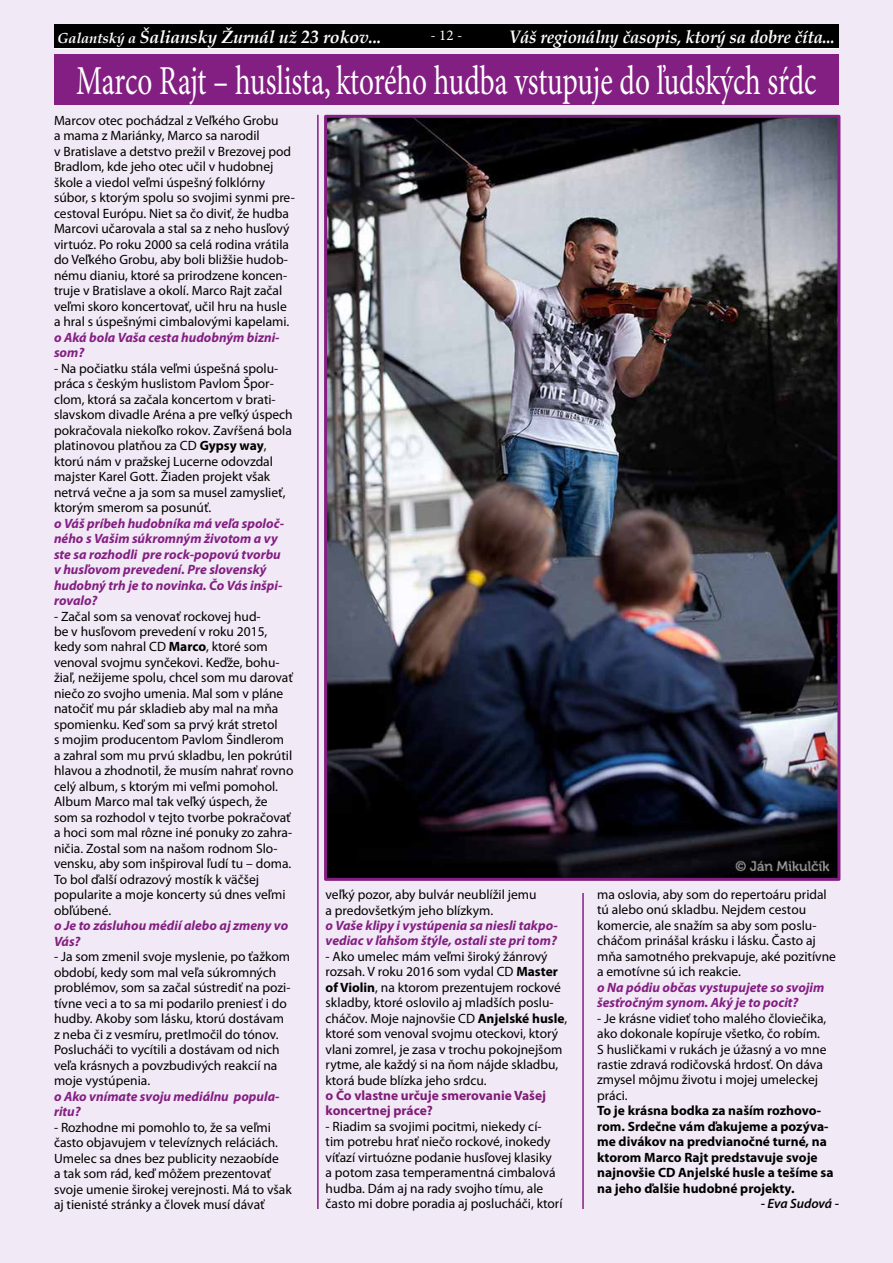
<style>
.page{position:relative;width:893px;height:1263px;background:#f1e9f5}
.page>*{position:absolute;margin:0;border:0;box-sizing:border-box;transform-origin:0 0}
.t1{font:41.1px "Minion Pro";letter-spacing:-.005em;color:#fff;scale:.71 1}
.t2{font:italic 700 18px "Book Antiqua";letter-spacing:-.01em;color:#fff;scale:.93 1}
.t3{font:italic 700 17.7px "Book Antiqua";letter-spacing:-.01em;color:#fff}
.t4{font:15px "Minion Pro";color:#fff}
.t5{font:13.5px/15.5px "Myriad Pro";color:#000}
.t6{font:italic 700 13.5px/15.5px "Myriad Pro";color:#831f82}
.t7{font:700 13.5px/15.5px "Myriad Pro";color:#000}
.t8{font:700 13.5px/15.5px "Myriad Pro";color:#801c78}
.t9{font:italic 600 13.5px "Myriad Pro";letter-spacing:-.01em;color:#000}
.s1{font-size:14.55px}
.s2{font-weight:700}
</style>
<div class="page">
<div style="left:54px;top:54px;width:785px;height:50px;background:#831f82"></div>
<img style="left:328px;top:119px;width:508px;height:758px">
<div style="left:324px;top:115px;width:516px;height:766px;border:3px solid #831f82"></div>
<hr style="left:317px;top:115px;width:2px;height:1094px;background:#831f82">
<hr style="left:582px;top:893px;width:2px;height:316px;background:#831f82">
<hr style="left:54px;top:47px;width:785px;height:2px;background:#fff">
<div style="left:54px;top:24px;width:785px;height:24px;background:#000"></div>
<h3 class="t3" style="left:57px;top:24px;width:326px"><span class="s1">Galantský a</span> Šaliansky Žurnál už 23 rokov...</h3>
<p class="t4" style="left:431px;top:26px;width:33px">- 12 -</p>
<h2 class="t2" style="left:509px;top:24px;width:352px">Váš regionálny časopis, ktorý sa dobre číta...</h2>
<h1 class="t1" style="left:76px;top:56px;width:1044px">Marco Rajt – huslista, ktorého hudba vstupuje do ľudských sŕdc</h1>
<p class="t5" style="left:54px;top:113px;width:242px">Marcov otec pochádzal z Veľkého Grobu<br>a mama z Mariánky, Marco sa narodil<br>v Bratislave a detstvo prežil v Brezovej pod Bradlom, kde jeho otec učil v hudobnej škole a viedol veľmi úspešný folklórny súbor, s ktorým spolu so svojimi synmi pre&shy;cestoval Európu. Niet sa čo diviť, že hudba Marcovi učarovala a stal sa z neho husľový virtuóz. Po roku 2000 sa celá rodina vrátila do Veľkého Grobu, aby boli bližšie hudob&shy;nému dianiu, ktoré sa prirodzene koncen&shy;truje v Bratislave a okolí. Marco Rajt začal veľmi skoro koncertovať, učil hru na husle a hral s úspešnými cimbalovými kapelami.</p>
<p class="t6" style="left:54px;top:330px;width:227px">o Aká bola Vaša cesta hudobným bizni&shy;som?</p>
<p class="t5" style="left:54px;top:361px;width:240px">- Na počiatku stála veľmi úspešná spolu&shy;práca s českým huslistom Pavlom Špor&shy;clom, ktorá sa začala koncertom v brati&shy;slavskom divadle Aréna a pre veľký úspech pokračovala niekoľko rokov. Zavŕšená bola platinovou platňou za CD <span class="s2">Gypsy way</span>, ktorú nám v pražskej Lucerne odovzdal majster Karel Gott. Žiaden projekt však netrvá večne a ja som sa musel zamyslieť, ktorým smerom sa posunúť.</p>
<p class="t6" style="left:54px;top:515px;width:232px">o Váš príbeh hudobníka má veľa spoloč&shy;ného s Vašim súkromným životom a vy ste sa rozhodli pre rock-popovú tvorbu v husľovom prevedení. Pre slovenský hudobný trh je to novinka. Čo Vás inšpi&shy;rovalo?</p>
<p class="t5" style="left:54px;top:608px;width:241px">- Začal som sa venovať rockovej hud-<br>be v husľovom prevedení v roku 2015, kedy som nahral CD <span class="s2">Marco</span>, ktoré som venoval svojmu synčekovi. Keďže, bohu&shy;žiaľ, nežijeme spolu, chcel som mu darovať niečo zo svojho umenia. Mal som v pláne natočiť mu pár skladieb aby mal na mňa spomienku. Keď som sa prvý krát stretol<br>s mojim producentom Pavlom Šindlerom a zahral som mu prvú skladbu, len pokrútil hlavou a zhodnotil, že musím nahrať rovno celý album, s ktorým mi veľmi pomohol.<br>Album Marco mal tak veľký úspech, že som sa rozhodol v tejto tvorbe pokračovať a hoci som mal rôzne iné ponuky zo zahra&shy;ničia. Zostal som na našom rodnom Slo&shy;vensku, aby som inšpiroval ľudí tu – doma.<br>To bol ďalší odrazový mostík k väčšej popularite a moje koncerty sú dnes veľmi obľúbené.</p>
<p class="t6" style="left:54px;top:918px;width:236px">o Je to zásluhou médií alebo aj zmeny vo<br>Vás?</p>
<p class="t5" style="left:54px;top:949px;width:238px">- Ja som zmenil svoje myslenie, po ťažkom období, kedy som mal veľa súkromných problémov, som sa začal sústrediť na pozi&shy;tívne veci a to sa mi podarilo preniesť i do hudby. Akoby som lásku, ktorú dostávam z neba či z vesmíru, pretlmočil do tónov.<br>Poslucháči to vycítili a dostávam od nich veľa krásnych a povzbudivých reakcií na moje vystúpenia.</p>
<p class="t6" style="left:54px;top:1088px;width:227px">o Ako vnímate svoju mediálnu popula&shy;ritu?</p>
<p class="t5" style="left:54px;top:1119px;width:239px">- Rozhodne mi pomohlo to, že sa veľmi často objavujem v televíznych reláciách.<br>Umelec sa dnes bez publicity nezaobíde<br>a tak som rád, keď môžem prezentovať svoje umenie širokej verejnosti. Má to však aj tienisté stránky a človek musí dávať</p>
<p class="t5" style="left:326px;top:887px;width:212px">veľký pozor, aby bulvár neublížil jemu a predovšetkým jeho blízkym.</p>
<p class="t6" style="left:326px;top:918px;width:234px">o Vaše klipy i vystúpenia sa niesli takpo&shy;vediac v ľahšom štýle, ostali ste pri tom?</p>
<p class="t5" style="left:326px;top:949px;width:243px">- Ako umelec mám veľmi široký žánrový rozsah. V roku 2016 som vydal CD <span class="s2">Master of Violin</span>, na ktorom prezentujem rockové skladby, ktoré oslovilo aj mladších poslu&shy;cháčov. Moje najnovšie CD <span class="s2">Anjelské husle</span>, ktoré som venoval svojmu oteckovi, ktorý vlani zomrel, je zasa v trochu pokojnejšom rytme, ale každý si na ňom nájde skladbu, ktorá bude blízka jeho srdcu.</p>
<p class="t8" style="left:326px;top:1088px;width:222px">o Čo vlastne určuje smerovanie Vašej koncertnej práce?</p>
<p class="t5" style="left:326px;top:1119px;width:238px">- Riadim sa svojimi pocitmi, niekedy cí&shy;tim potrebu hrať niečo rockové, inokedy víťazí virtuózne podanie husľovej klasiky<br>a potom zasa temperamentná cimbalová hudba. Dám aj na rady svojho tímu, ale často mi dobre poradia aj poslucháči, ktorí</p>
<p class="t5" style="left:597px;top:887px;width:240px">ma oslovia, aby som do repertoáru pridal tú alebo onú skladbu. Nejdem cestou komercie, ale snažím sa aby som poslu&shy;cháčom prinášal krásku i lásku. Často aj mňa samotného prekvapuje, aké pozitívne a emotívne sú ich reakcie.</p>
<p class="t6" style="left:597px;top:980px;width:229px">o Na pódiu občas vystupujete so svojim šesťročným synom. Aký je to pocit?</p>
<p class="t5" style="left:597px;top:1011px;width:231px">- Je krásne vidieť toho malého človiečika, ako dokonale kopíruje všetko, čo robím.<br>S husličkami v rukách je úžasný a vo mne rastie zdravá rodičovská hrdosť. On dáva zmysel môjmu životu i mojej umeleckej práci.</p>
<p class="t7" style="left:597px;top:1103px;width:238px">To je krásna bodka za naším rozhovo&shy;rom. Srdečne vám ďakujeme a pozýva&shy;me divákov na predvianočné turné, na ktorom Marco Rajt predstavuje svoje najnovšie CD Anjelské husle a tešíme sa na jeho ďalšie hudobné projekty.</p>
<p class="t9" style="left:761px;top:1196px;width:80px">- Eva Sudová -</p>
</div>
